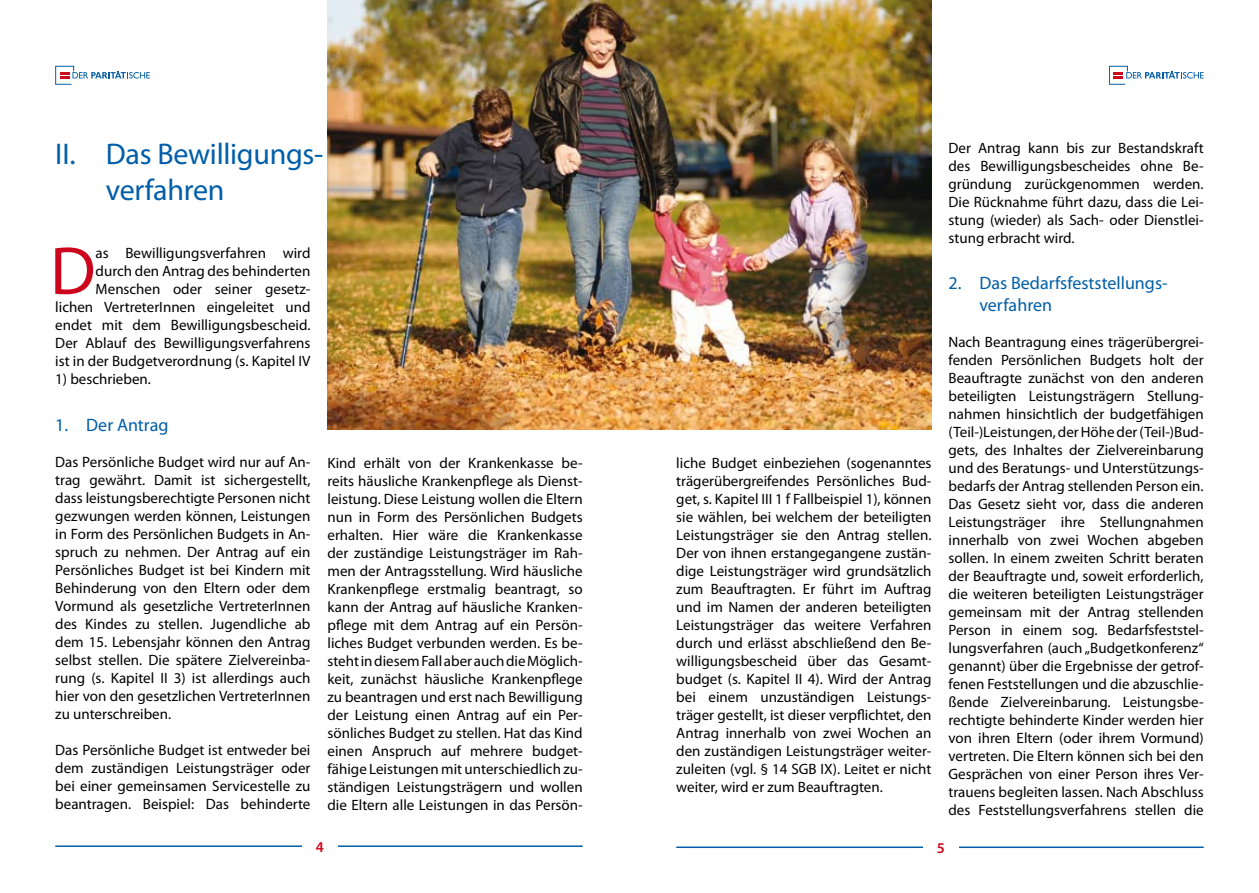
<style>
.page{position:relative;width:1259px;height:893px;background:#fff}
.page>*{position:absolute;margin:0;border:0;box-sizing:border-box;transform-origin:0 0}
.t1{font:68.4px "Myriad Pro";color:#cc051c}
.t2{font:30px/36px "Myriad Pro";letter-spacing:-.01em;color:#005ea8}
.t3{font:18px/21.6px "Myriad Pro";color:#005ea8}
.t4{font:15px/18px "Myriad Pro";color:#000;text-align:justify}
.t5{font:600 15px "Myriad Pro";color:#cc051c}
</style>
<div class="page">
<hr style="left:55px;top:845px;width:528px;height:2px;background:#005ea8">
<div style="left:302px;top:840px;width:36px;height:26px;background:#fff"></div>
<svg style="left:55px;top:66px;width:95px;height:19px"></svg>
<hr style="left:676px;top:846px;width:527px;height:2px;background:#005ea8">
<div style="left:923px;top:841px;width:35px;height:26px;background:#fff"></div>
<svg style="left:1109px;top:66px;width:94px;height:19px"></svg>
<img style="left:327px;top:0;width:604px;height:429px">
<h2 class="t2" style="left:106px;top:135px;width:219px;text-indent:-51px">II. Das Bewilligungs&shy;verfahren</h2>
<p class="t4" style="left:55px;top:244px;width:257px;text-align:right">as Bewilligungsverfahren wird<br>durch den Antrag des behinderten Menschen oder seiner gesetz&shy;lichen VertreterInnen eingeleitet und endet mit dem Bewilligungsbescheid.<br>Der Ablauf des Bewilligungsverfahrens ist in der Budgetverordnung (s. Kapitel IV</p>
<p class="t4" style="left:55px;top:370px;width:97px">1) beschrieben.</p>
<p class="t3" style="left:55px;top:414px;width:115px">1. Der Antrag</p>
<p class="t4" style="left:55px;top:452px;width:257px">Das Persönliche Budget wird nur auf An&shy;trag gewährt. Damit ist sichergestellt, dass leistungsberechtigte Personen nicht gezwungen werden können, Leistungen in Form des Persönlichen Budgets in An&shy;spruch zu nehmen. Der Antrag auf ein Persönliches Budget ist bei Kindern mit Behinderung von den Eltern oder dem Vormund als gesetzliche VertreterInnen des Kindes zu stellen. Jugendliche ab dem 15. Lebensjahr können den Antrag selbst stellen. Die spätere Zielvereinba&shy;rung (s. Kapitel II 3) ist allerdings auch hier von den gesetzlichen VertreterInnen zu unterschreiben.</p>
<p class="t4" style="left:55px;top:740px;width:257px">Das Persönliche Budget ist entweder bei dem zuständigen Leistungsträger oder bei einer gemeinsamen Servicestelle zu beantragen. Beispiel: Das behinderte</p>
<h1 class="t1" style="left:50px;top:229px;width:47px">D</h1>
<p class="t4" style="left:327px;top:453px;width:257px">Kind erhält von der Krankenkasse be&shy;reits häusliche Krankenpflege als Dienst&shy;leistung. Diese Leistung wollen die Eltern nun in Form des Persönlichen Budgets erhalten. Hier wäre die Krankenkasse der zuständige Leistungsträger im Rah&shy;men der Antragsstellung. Wird häusliche Krankenpflege erstmalig beantragt, so kann der Antrag auf häusliche Kranken&shy;pflege mit dem Antrag auf ein Persön&shy;liches Budget verbunden werden. Es be&shy;steht in diesem Fall aber auch die Möglich&shy;keit, zunächst häusliche Krankenpflege zu beantragen und erst nach Bewilligung der Leistung einen Antrag auf ein Per&shy;sönliches Budget zu stellen. Hat das Kind einen Anspruch auf mehrere budget&shy;fähige Leistungen mit unterschiedlich zu&shy;ständigen Leistungsträgern und wollen die Eltern alle Leistungen in das Persön-</p>
<p class="t4" style="left:676px;top:453px;width:257px">liche Budget einbeziehen (sogenanntes trägerübergreifendes Persönliches Bud&shy;get, s. Kapitel III 1 f Fallbeispiel 1), können sie wählen, bei welchem der beteiligten Leistungsträger sie den Antrag stellen.<br>Der von ihnen erstangegangene zustän&shy;dige Leistungsträger wird grundsätzlich zum Beauftragten. Er führt im Auftrag und im Namen der anderen beteiligten Leistungsträger das weitere Verfahren durch und erlässt abschließend den Be&shy;willigungsbescheid über das Gesamt&shy;budget (s. Kapitel II 4). Wird der Antrag bei einem unzuständigen Leistungs&shy;träger gestellt, ist dieser verpflichtet, den Antrag innerhalb von zwei Wochen an den zuständigen Leistungsträger weiter&shy;zuleiten (vgl. § 14 SGB IX). Leitet er nicht weiter, wird er zum Beauftragten.</p>
<p class="t4" style="left:948px;top:138px;width:257px">Der Antrag kann bis zur Bestandskraft des Bewilligungsbescheides ohne Be&shy;gründung zurückgenommen werden.<br>Die Rücknahme führt dazu, dass die Lei&shy;stung (wieder) als Sach- oder Dienstlei&shy;stung erbracht wird.</p>
<p class="t3" style="left:979px;top:272px;width:190px;text-indent:-31px">2. Das Bedarfsfeststellungs&shy;verfahren</p>
<p class="t4" style="left:948px;top:333px;width:257px">Nach Beantragung eines trägerübergrei&shy;fenden Persönlichen Budgets holt der Beauftragte zunächst von den anderen beteiligten Leistungsträgern Stellung&shy;nahmen hinsichtlich der budgetfähigen (Teil-)Leistungen, der Höhe der (Teil-)Bud&shy;gets, des Inhaltes der Zielvereinbarung und des Beratungs- und Unterstützungs&shy;bedarfs der Antrag stellenden Person ein.<br>Das Gesetz sieht vor, dass die anderen Leistungsträger ihre Stellungnahmen innerhalb von zwei Wochen abgeben sollen. In einem zweiten Schritt beraten der Beauftragte und, soweit erforderlich, die weiteren beteiligten Leistungsträger gemeinsam mit der Antrag stellenden Person in einem sog. Bedarfsfeststel&shy;lungsverfahren (auch „Budgetkonferenz“ genannt) über die Ergebnisse der getrof&shy;fenen Feststellungen und die abzuschlie&shy;ßende Zielvereinbarung. Leistungsbe&shy;rechtigte behinderte Kinder werden hier von ihren Eltern (oder ihrem Vormund) vertreten. Die Eltern können sich bei den Gesprächen von einer Person ihres Ver&shy;trauens begleiten lassen. Nach Abschluss des Feststellungsverfahrens stellen die</p>
<p class="t5" style="left:316px;top:837px;width:10px">4</p>
<p class="t5" style="left:937px;top:838px;width:10px">5</p>
</div>
